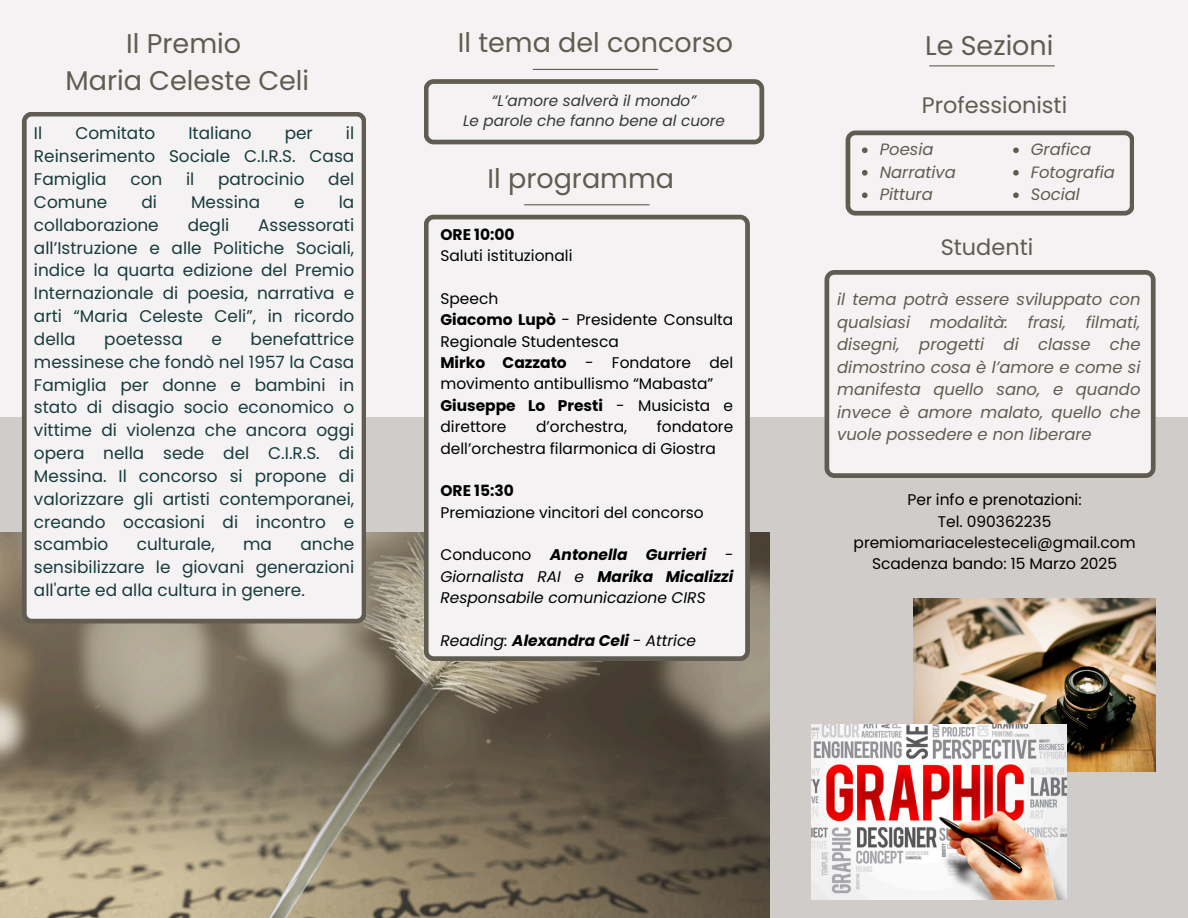
<style>
.page{position:relative;width:1188px;height:918px;background:#f4f2f2}
.page>*{position:absolute;margin:0;border:0;box-sizing:border-box;transform-origin:0 0}
.t1{font:27px/37.2px "Poppins";color:#605c51;text-align:center}
.t2{font:22.35px "Poppins";color:#605c51}
.t3{font:16.95px/22.8px "Poppins";color:#183b3d;text-align:justify}
.t4{font:italic 16.35px/22.5px "Poppins";color:#605c51;text-align:justify}
.t5{font:15.45px/21.3px "Poppins";color:#000}
.t6{font:italic 15.45px/21.3px "Poppins";color:#000;text-align:justify}
.t7{font:italic 15.15px "Poppins";color:#383838}
.s1{font-weight:700}
.s2{font-style:normal}
</style>
<div class="page">
<div style="left:0;top:417px;width:1188px;height:501px;background:#cfccca"></div>
<img style="left:0;top:532px;width:769px;height:386px">
<svg style="left:424px;top:79px;width:340px;height:65px"></svg>
<div style="left:424px;top:215px;width:326px;height:446px;background:#f4f2f2"></div>
<hr style="left:525px;top:204px;width:124px;height:1px;background:#605c51">
<img style="left:914px;top:598px;width:242px;height:173px">
<img style="left:811px;top:725px;width:256px;height:175px">
<hr style="left:533px;top:69px;width:125px;height:1px;background:#605c51">
<svg style="left:846px;top:131px;width:288px;height:85px"></svg>
<svg style="left:825px;top:270px;width:331px;height:208px"></svg>
<hr style="left:930px;top:65px;width:124px;height:1px;background:#605c51">
<svg style="left:22px;top:112px;width:344px;height:511px"></svg>
<h3 class="t1" style="left:65px;top:25px;width:245px">Il Premio<br>Maria Celeste Celi</h3>
<h3 class="t3" style="left:34px;top:122px;width:10px">Il</h3>
<h3 class="t3" style="left:75px;top:122px;width:82px">Comitato</h3>
<h3 class="t3" style="left:188px;top:122px;width:65px">Italiano</h3>
<h3 class="t3" style="left:285px;top:122px;width:30px">per</h3>
<h3 class="t3" style="left:34px;top:122px;width:322px;text-indent:312px">il Reinserimento Sociale C.I.R.S. Casa Famiglia</h3>
<h3 class="t3" style="left:130px;top:168px;width:33px">con</h3>
<h3 class="t3" style="left:186px;top:168px;width:10px">il</h3>
<h3 class="t3" style="left:218px;top:168px;width:88px">patrocinio</h3>
<h3 class="t3" style="left:328px;top:168px;width:28px">del</h3>
<h3 class="t3" style="left:34px;top:191px;width:75px">Comune</h3>
<h3 class="t3" style="left:141px;top:191px;width:17px">di</h3>
<h3 class="t3" style="left:191px;top:191px;width:71px">Messina</h3>
<h3 class="t3" style="left:294px;top:191px;width:12px">e</h3>
<h3 class="t3" style="left:339px;top:191px;width:17px">la</h3>
<h3 class="t3" style="left:34px;top:213px;width:126px">collaborazione</h3>
<h3 class="t3" style="left:188px;top:213px;width:43px">degli</h3>
<h3 class="t3" style="left:34px;top:213px;width:322px;text-indent:224px">Assessorati all’Istruzione e alle Politiche Sociali, indice la quarta edizione del Premio Internazionale di poesia, narrativa e arti “Maria Celeste Celi”, in ricordo della</h3>
<h3 class="t3" style="left:34px;top:328px;width:322px;text-indent:217px">benefattrice messinese che fondò nel 1957 la Casa Famiglia per donne e bambini in stato di disagio socio economico o vittime di violenza che ancora oggi opera nella sede del C.I.R.S. di Messina. Il concorso si propone di valorizzare gli artisti contemporanei, creando occasioni di incontro e scambio</h3>
<h3 class="t3" style="left:104px;top:328px;width:80px">poetessa</h3>
<h3 class="t3" style="left:211px;top:328px;width:12px">e</h3>
<h3 class="t3" style="left:34px;top:533px;width:322px;text-indent:266px">anche sensibilizzare le giovani generazioni all'arte ed alla cultura in genere.</h3>
<h3 class="t3" style="left:137px;top:533px;width:79px">culturale,</h3>
<h3 class="t3" style="left:243px;top:533px;width:30px">ma</h3>
<p class="t1" style="left:458px;top:24px;width:277px">Il tema del concorso</p>
<h1 class="t7" style="left:492px;top:90px;width:206px">“L’amore salverà il mondo”</h1>
<h1 class="t7" style="left:463px;top:110px;width:263px">Le parole che fanno bene al cuore</h1>
<p class="t1" style="left:488px;top:160px;width:188px">Il programma</p>
<h2 class="t5" style="left:440px;top:224px;width:134px"><span class="s1">ORE 10:00<br></span>Saluti istituzionali</h2>
<h3 class="t5" style="left:440px;top:288px;width:294px">Speech<br><span class="s1">Giacomo Lupò</span> - Presidente Consulta<br>Regionale Studentesca<br><span class="s1">Mirko Cazzato</span> - Fondatore del movimento antibullismo “Mabasta”<br><span class="s1">Giuseppe Lo Presti</span> - Musicista e direttore</h3>
<h3 class="t5" style="left:440px;top:416px;width:294px;text-indent:216px">fondatore dell’orchestra filarmonica di Giostra</h3>
<p class="t5" style="left:440px;top:480px;width:265px"><span class="s1">ORE 15:30<br></span>Premiazione vincitori del concorso</p>
<p class="t6" style="left:440px;top:544px;width:294px"><span class="s2">Conducono</span> <span class="s1">Antonella Gurrieri</span> - Giornalista RAI e <span class="s1">Marika Micalizzi </span>Responsabile comunicazione CIRS</p>
<p class="t6" style="left:440px;top:630px;width:257px">Reading: <span class="s1">Alexandra Celi</span> - Attrice</p>
<h3 class="t5" style="left:536px;top:416px;width:93px">d’orchestra,</h3>
<h1 class="t1" style="left:925px;top:27px;width:130px">Le Sezioni</h1>
<h3 class="t2" style="left:922px;top:89px;width:147px">Professionisti</h3>
<p class="t4" style="left:880px;top:138px;width:55px">Poesia</p>
<p class="t4" style="left:880px;top:161px;width:78px">Narrativa</p>
<p class="t4" style="left:880px;top:183px;width:55px">Pittura</p>
<p class="t4" style="left:1031px;top:138px;width:62px">Grafica</p>
<p class="t4" style="left:1031px;top:161px;width:85px">Fotografia</p>
<h1 class="t4" style="left:1031px;top:183px;width:51px">Social</h1>
<h3 class="t2" style="left:941px;top:231px;width:94px">Studenti</h3>
<h3 class="t4" style="left:837px;top:289px;width:305px">il tema potrà essere sviluppato con qualsiasi modalità: frasi, filmati, disegni, progetti di classe che dimostrino cosa è l’amore e come si manifesta quello sano, e quando invece è amore malato, quello che vuole possedere e non liberare</h3>
<p class="t5" style="left:854px;top:489px;width:284px;text-align:center">Per info e prenotazioni:<br>Tel. 090362235 premiomariacelesteceli@gmail.com<br>Scadenza bando: 15 Marzo 2025</p>
</div>
